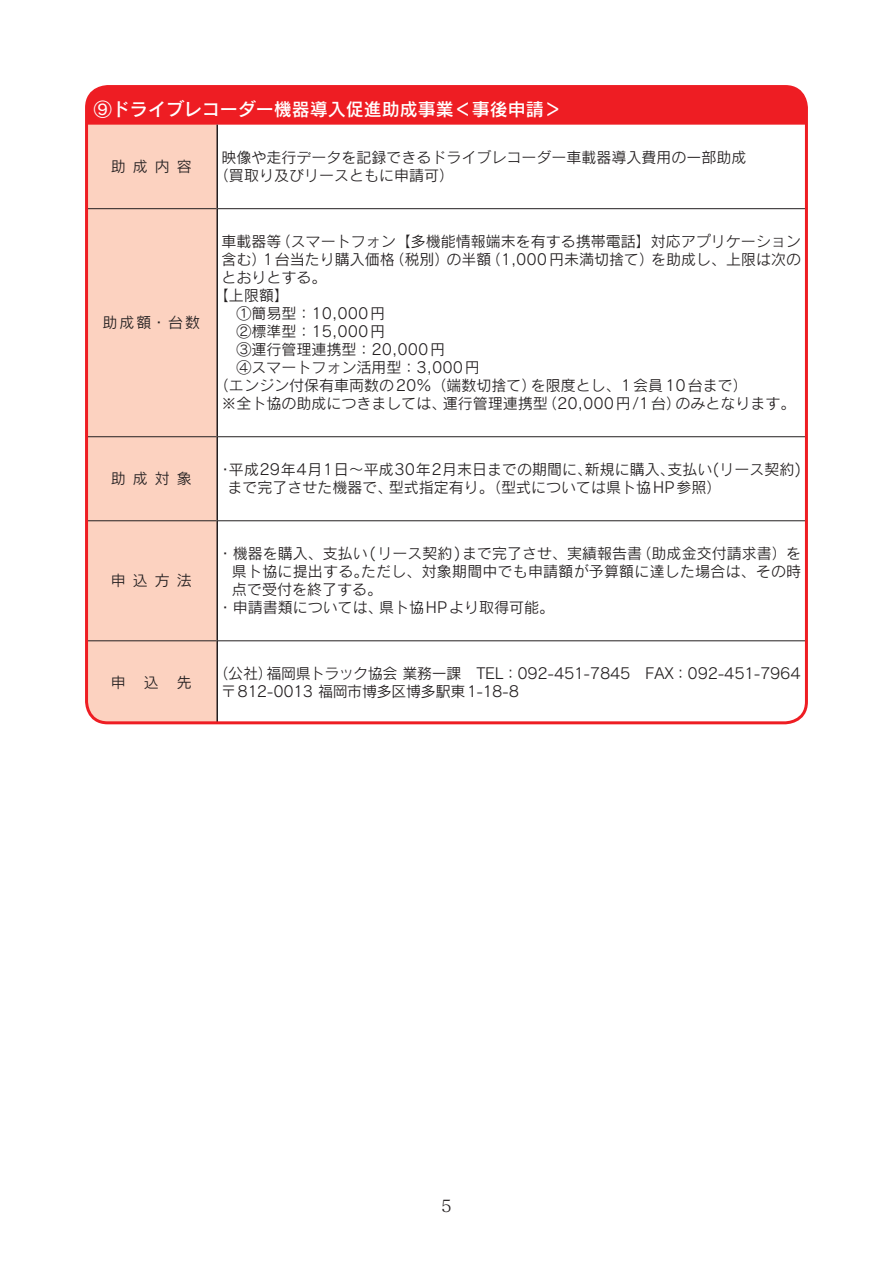
<style>
.page{position:relative;width:893px;height:1263px;background:#fff}
.page>*{position:absolute;margin:0;border:0;box-sizing:border-box;transform-origin:0 0}
.t1{font:18px "Rodin Pro DB";color:#fff}
.t2{font:16.5px "Matisse Pro M";color:#231f20}
.t3{font:15px/18px "Rodin Pro M";color:#231f20;text-align:justify}
.t4{font:15px "Rodin Pro M";letter-spacing:-.02em;color:#231f20}
</style>
<div class="page">
<div style="left:87px;top:87px;width:719px;height:38px;background:#ee1d23"></div>
<div style="left:88px;top:125px;width:128px;height:598px;background:#fcd2c0"></div>
<svg style="left:218px;top:209px;width:588px;height:512px"></svg>
<hr style="left:218px;top:208px;width:588px;height:1px;background:#231f20">
<hr style="left:87px;top:208px;width:129px;height:1px;background:#231f20">
<hr style="left:87px;top:436px;width:129px;height:1px;background:#231f20">
<hr style="left:218px;top:436px;width:588px;height:1px;background:#231f20">
<hr style="left:87px;top:520px;width:129px;height:1px;background:#231f20">
<hr style="left:218px;top:520px;width:588px;height:1px;background:#231f20">
<hr style="left:87px;top:640px;width:129px;height:1px;background:#231f20">
<hr style="left:218px;top:640px;width:588px;height:1px;background:#231f20">
<hr style="left:216px;top:125px;width:2px;height:84px;background:#231f20">
<hr style="left:216px;top:209px;width:2px;height:228px;background:#231f20">
<hr style="left:216px;top:437px;width:2px;height:84px;background:#231f20">
<hr style="left:216px;top:521px;width:2px;height:120px;background:#231f20">
<hr style="left:216px;top:641px;width:2px;height:82px;background:#231f20">
<div style="left:85px;top:85px;width:723px;height:639px;border:3px solid #ee1d23;border-radius:21px"></div>
<p class="t1" style="left:94px;top:97px;width:470px">⑨ドライブレコーダー機器導入促進助成事業＜事後申請＞</p>
<p class="t3" style="left:111px;top:157px;width:82px">助成内容</p>
<p class="t3" style="left:102px;top:313px;width:99px">助成額・台数</p>
<p class="t3" style="left:221px;top:148px;width:527px">映像や走行データを記録できるドライブレコーダー車載器導入費用の一部助成</p>
<p class="t3" style="left:214px;top:166px;width:242px">（買取り及びリースともに申請可）</p>
<p class="t3" style="left:221px;top:232px;width:581px">車載器等（スマートフォン【多機能情報端末を有する携帯電話】対応アプリケーション含む）1台当たり購入価格（税別）の半額（1,000円未満切捨て）を助成し、上限は次のとおりとする。</p>
<p class="t3" style="left:214px;top:286px;width:76px">【上限額】</p>
<p class="t3" style="left:221px;top:304px;width:165px">　①簡易型：10,000円</p>
<p class="t3" style="left:221px;top:322px;width:165px">　②標準型：15,000円</p>
<p class="t3" style="left:221px;top:340px;width:225px">　③運行管理連携型：20,000円</p>
<p class="t3" style="left:221px;top:358px;width:260px">　④スマートフォン活用型：3,000円</p>
<p class="t3" style="left:214px;top:376px;width:535px">（エンジン付保有車両数の20%（端数切捨て）を限度とし、1会員10台まで）</p>
<p class="t3" style="left:221px;top:394px;width:575px">※全ト協の助成につきましては、運行管理連携型（20,000円 /1台）のみとなります。</p>
<p class="t3" style="left:111px;top:469px;width:82px">助成対象</p>
<p class="t3" style="left:227px;top:460px;width:575px;text-indent:-10px">・平成29年4月1日～平成30年2月末日までの期間に、新規に購入、支払い(リース契約)まで完了させた機器で、型式指定有り。（型式については県ト協 HP参照）</p>
<p class="t3" style="left:111px;top:571px;width:82px">申込方法</p>
<p class="t3" style="left:111px;top:673px;width:82px">申込先</p>
<p class="t3" style="left:232px;top:544px;width:571px;text-indent:-14px">・機器を購入、支払い (リース契約 )まで完了させ、実績報告書（助成金交付請求書）を県ト協に提出する。ただし、対象期間中でも申請額が予算額に達した場合は、その時点で受付を終了する。</p>
<p class="t3" style="left:218px;top:598px;width:338px">・申請書類については、県ト協 HPより取得可能。</p>
<p class="t4" style="left:213px;top:664px;width:589px">（公社）福岡県トラック協会 業務一課　TEL：092-451-7845　FAX：092-451-7964</p>
<p class="t4" style="left:221px;top:682px;width:299px">〒812-0013 福岡市博多区博多駅東1-18-8</p>
<p class="t2" style="left:441px;top:1196px;width:12px">5</p>
</div>
